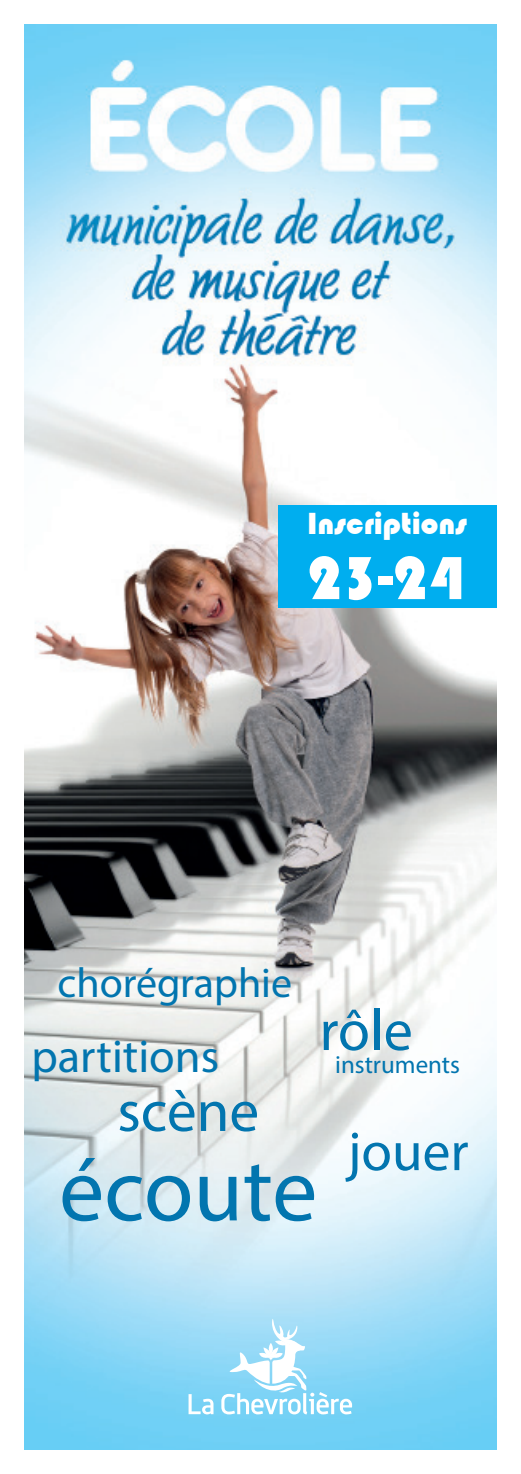
<style>
.page{position:relative;width:521px;height:1474px;background:#fff}
.page>*{position:absolute;margin:0;border:0;box-sizing:border-box;transform-origin:0 0}
.t1{font:89.95px "Myriad Pro";color:#0275af}
.t2{font:63px "Bauhaus 93";color:#fff}
.t3{font:59.15px "Myriad Pro";color:#0275af}
.t4{font:58.1px "Myriad Pro";color:#0275af}
.t5{font:55.65px "Myriad Pro";color:#0275af}
.t6{font:46.55px "Myriad Pro";color:#0275af}
.t7{font:42px "Myriad Pro";color:#0275af}
.t8{font:31.5px "Bauhaus 93";color:#fff}
.t9{font:24.85px "Myriad Pro";color:#0275af}
</style>
<div class="page">
<img style="left:25px;top:25px;width:471px;height:1424px">
<svg style="left:189px;top:1393px;width:24px;height:21px"></svg>
<svg style="left:221px;top:1318px;width:131px;height:96px"></svg>
<div style="left:278px;top:505px;width:218px;height:103px;background:#00aeef"></div>
<p class="t8" style="left:307px;top:505px;width:161px">Inscriptions</p>
<p class="t2" style="left:306px;top:542px;width:159px">23-24</p>
<p class="t7" style="left:58px;top:956px;width:236px">chorégraphie</p>
<p class="t6" style="left:31px;top:1027px;width:189px">partitions</p>
<p class="t4" style="left:319px;top:994px;width:95px">rôle</p>
<p class="t9" style="left:335px;top:1048px;width:126px">instruments</p>
<p class="t3" style="left:117px;top:1074px;width:143px">scène</p>
<p class="t1" style="left:59px;top:1134px;width:260px">écoute</p>
<p class="t5" style="left:348px;top:1117px;width:122px">jouer</p>
</div>
